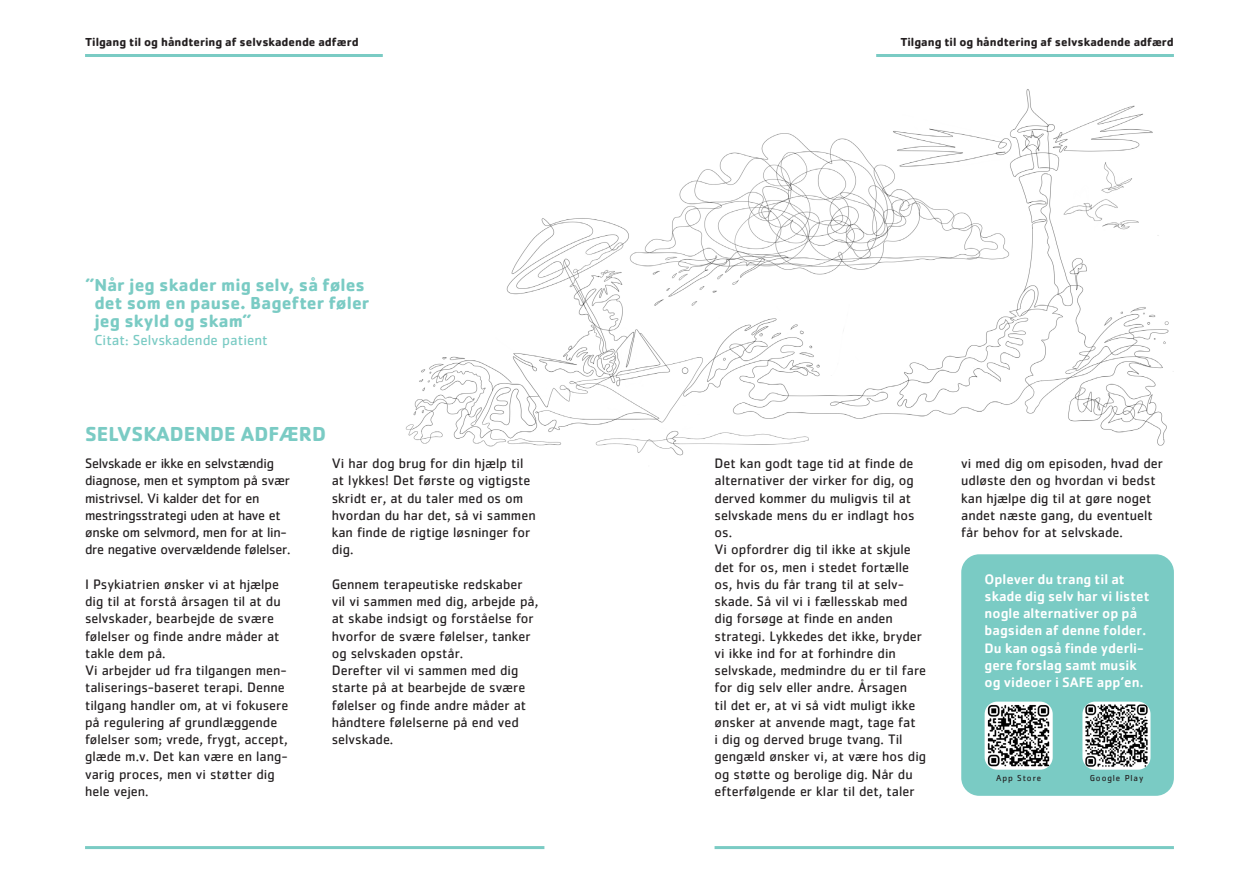
<style>
.page{position:relative;width:1259px;height:893px;background:#fff}
.page>*{position:absolute;margin:0;border:0;box-sizing:border-box;transform-origin:0 0}
.Mellemrubrik{font:700 21px "Cachet Std";color:#7acbc4}
.Brødtekst{font:700 18px/18px "Cachet Std";letter-spacing:.005em;color:#7acbc4}
.Brødtekst-2{font:15px "Cachet Std";color:#7acbc4}
.Brødtekst-3{font:14.25px/17.2px "Cachet Std";color:#231f20}
.Brødtekst-4{font:14.25px/17.2px "Cachet Std";letter-spacing:-.02em;color:#231f20}
.Brødtekst-5{font:500 14.25px/17.2px "Cachet Std";color:#fff}
.t1{font:700 12px "Cachet Std";color:#231f20}
.AppStore_og_Play{font:9px "Cachet Std";letter-spacing:.1em;color:#231f20}
</style>
<div class="page">
<img style="left:405px;top:89px;width:769px;height:367px">
<hr style="left:85px;top:54px;width:298px;height:3px;background:#7acbc4">
<hr style="left:714px;top:846px;width:460px;height:3px;background:#7acbc4">
<hr style="left:876px;top:54px;width:298px;height:3px;background:#7acbc4">
<hr style="left:85px;top:846px;width:459px;height:3px;background:#7acbc4">
<div style="left:961px;top:554px;width:213px;height:242px;background:#7acbc4;border-radius:18px"></div>
<img style="left:1082px;top:702px;width:68px;height:68px">
<img style="left:984px;top:702px;width:68px;height:68px">
<p class="t1" style="left:85px;top:34px;width:275px">Tilgang til og håndtering af selvskadende adfærd</p>
<p class="Brødtekst" style="left:94px;top:275px;width:276px;text-indent:-9px">”Når jeg skader mig selv, så føles det som en pause. Bagefter føler jeg skyld og skam”</p>
<p class="Brødtekst-2" style="left:94px;top:331px;width:175px">Citat: Selvskadende patient</p>
<p class="Mellemrubrik" style="left:85px;top:420px;width:242px">SELVSKADENDE ADFÆRD</p>
<p class="Brødtekst-4" style="left:85px;top:454px;width:207px">Selvskade er ikke en selvstændig diagnose, men et symptom på svær mistrivsel. Vi kalder det for en mestringsstrategi uden at have et ønske om selvmord, men for at lin&shy;dre negative overvældende følelser.</p>
<p class="Brødtekst-3" style="left:85px;top:575px;width:205px">I Psykiatrien ønsker vi at hjælpe dig til at forstå årsagen til at du selvskader, bearbejde de svære følelser og finde andre måder at takle dem på.<br>Vi arbejder ud fra tilgangen men&shy;taliserings-baseret terapi. Denne tilgang handler om, at vi fokusere på regulering af grundlæggende følelser som; vrede, frygt, accept, glæde m.v. Det kan være en lang&shy;varig proces, men vi støtter dig hele vejen.</p>
<p class="Brødtekst-3" style="left:332px;top:454px;width:205px">Vi har dog brug for din hjælp til at lykkes! Det første og vigtigste skridt er, at du taler med os om hvordan du har det, så vi sammen kan finde de rigtige løsninger for dig.</p>
<p class="Brødtekst-3" style="left:332px;top:575px;width:208px">Gennem terapeutiske redskaber vil vi sammen med dig, arbejde på, at skabe indsigt og forståelse for hvorfor de svære følelser, tanker og selvskaden opstår.<br>Derefter vil vi sammen med dig starte på at bearbejde de svære følelser og finde andre måder at håndtere følelserne på end ved selvskade.</p>
<p class="t1" style="left:900px;top:34px;width:275px">Tilgang til og håndtering af selvskadende adfærd</p>
<p class="Brødtekst-3" style="left:714px;top:454px;width:213px">Det kan godt tage tid at finde de alternativer der virker for dig, og derved kommer du muligvis til at selvskade mens du er indlagt hos os.<br>Vi opfordrer dig til ikke at skjule det for os, men i stedet fortælle os, hvis du får trang til at selv&shy;skade. Så vil vi i fællesskab med dig forsøge at finde en anden strategi. Lykkedes det ikke, bryder vi ikke ind for at forhindre din selvskade, medmindre du er til fare for dig selv eller andre. Årsagen<br>til det er, at vi så vidt muligt ikke ønsker at anvende magt, tage fat<br>i dig og derved bruge tvang. Til gengæld ønsker vi, at være hos dig og støtte og berolige dig. Når du efterfølgende er klar til det, taler</p>
<p class="Brødtekst-3" style="left:961px;top:454px;width:203px">vi med dig om episoden, hvad der udløste den og hvordan vi bedst kan hjælpe dig til at gøre noget andet næste gang, du eventuelt får behov for at selvskade.</p>
<p class="Brødtekst-5" style="left:984px;top:570px;width:166px">Oplever du trang til at skade dig selv har vi listet nogle alternativer op på bagsiden af denne folder.<br>Du kan også finde yderli&shy;gere forslag samt musik og videoer i SAFE app’en.</p>
<p class="AppStore_og_Play" style="left:996px;top:773px;width:47px">App Store</p>
<p class="AppStore_og_Play" style="left:1089px;top:773px;width:55px">Google Play</p>
</div>
